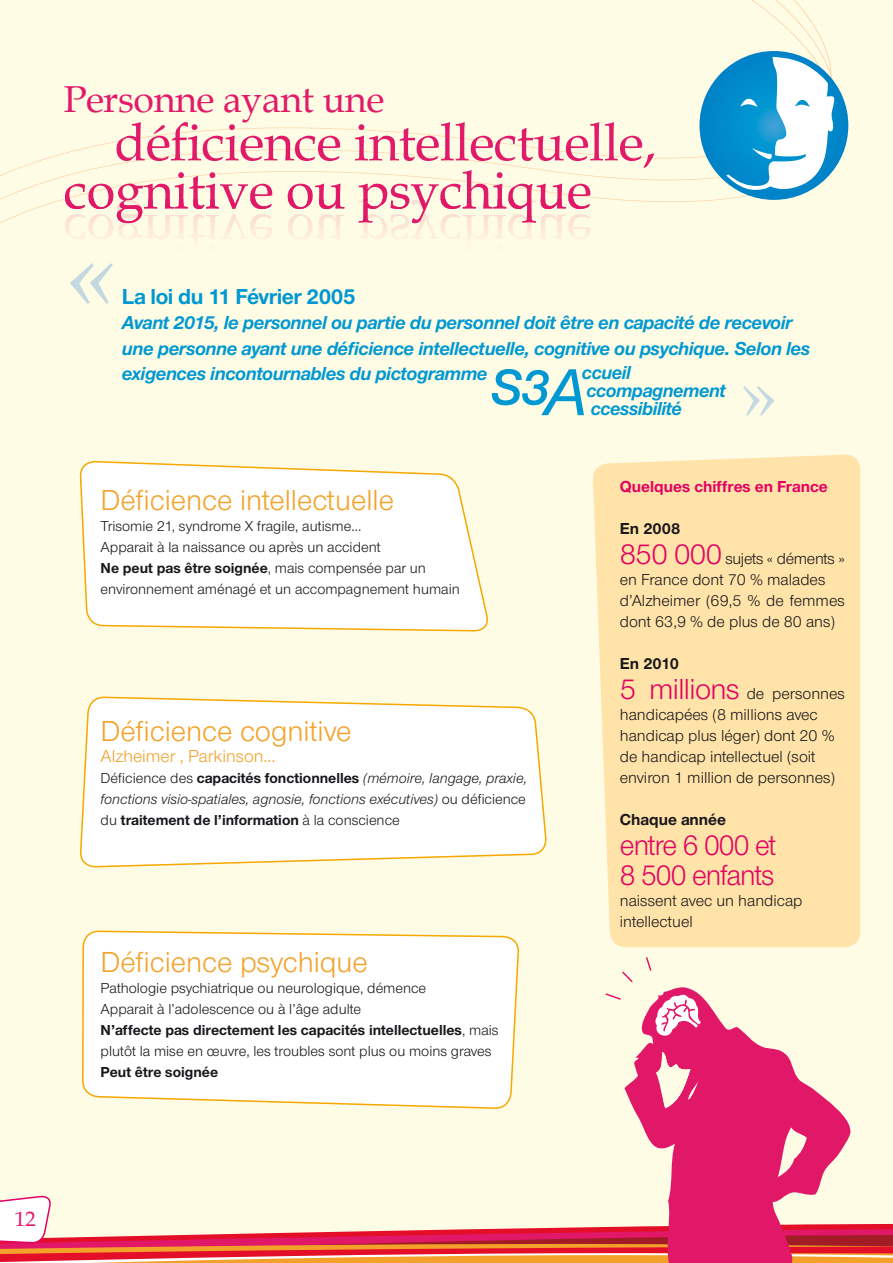
<style>
.page{position:relative;width:893px;height:1263px;background:#fff}
.page>*{position:absolute;margin:0;border:0;box-sizing:border-box;transform-origin:0 0}
.t1{font:52.5px/48px "Book Antiqua";letter-spacing:-.01em;color:#e11a69}
.t2{font:italic 600 52.5px "Nimbus Sans Novus T";color:#0098d2}
.t3{font:37.5px "Book Antiqua";letter-spacing:-.01em;color:#e11a69}
.t4{font:30px "Nimbus Sans Novus T";color:#f3a22a}
.t5{font:30px/30px "Nimbus Sans Novus T";letter-spacing:-.03em;color:#e30062;scale:.96 1}
.t6{font:700 22.5px "Nimbus Sans Novus T";letter-spacing:-.02em;color:#0098d2}
.t7{font:21px "Book Antiqua";color:#e11a69}
.t8{font:italic 700 19.5px/25.5px "Nimbus Sans Novus T";letter-spacing:-.02em;color:#0098d2}
.t9{font:18px "Nimbus Sans Novus T";color:#f3a22a}
.t10{font:16.5px/21px "Nimbus Sans Novus T";color:#1a171c}
.t11{font:16.5px/30px "Nimbus Sans Novus T";letter-spacing:-.02em;color:#1a171c}
.t12{font:700 16.5px "Nimbus Sans Novus T";color:#e30062}
.t13{font:700 16.5px "Nimbus Sans Novus T";color:#1a171c}
.t14{font:15px/21px "Nimbus Sans Novus T";color:#1a171c}
.t15{font:italic 15px/21px "Nimbus Sans Novus T";color:#1a171c;text-align:justify}
.t16{font:700 15px "Nimbus Sans Novus T";color:#1a171c}
.s1{font-weight:500;font-size:68.85px}
.s2{font-weight:700}
.s3{font-style:normal}
.s4{font-weight:700;font-style:normal}
.s5{font-size:30px;color:#e30062}
</style>
<div class="page">
<div style="left:0;top:0;width:893px;height:1195px;background:#fffce5"></div>
<svg style="left:0;top:1195px;width:893px;height:68px"></svg>
<svg style="left:81px;top:337px;width:438px;height:926px"></svg>
<svg style="left:80px;top:655px;width:467px;height:213px"></svg>
<div style="left:0;top:0;width:839px;height:223px;background:#fffce5"></div>
<div style="left:699px;top:51px;width:149px;height:149px;background:#0084c8;border-radius:74px"></div>
<svg style="left:726px;top:57px;width:108px;height:134px"></svg>
<div style="left:592px;top:455px;width:268px;height:492px;background:#ffe3a8"></div>
<svg style="left:624px;top:986px;width:227px;height:277px;fill:#e11768"></svg>
<svg style="left:656px;top:1052px;width:43px;height:56px"></svg>
<svg style="left:653px;top:994px;width:48px;height:47px"></svg>
<svg style="left:604px;top:992px;width:18px;height:9px"></svg>
<svg style="left:645px;top:956px;width:7px;height:16px"></svg>
<svg style="left:621px;top:970px;width:13px;height:13px"></svg>
<div style="left:64px;top:170px;width:592px;height:167px;background:#fffce5"></div>
<svg style="left:743px;top:386px;width:31px;height:30px"></svg>
<h2 class="t3" style="left:64px;top:76px;width:322px">Personne ayant une</h2>
<h1 class="t1" style="left:64px;top:119px;width:594px;text-indent:50px">déficience intellectuelle, cognitive ou psychique</h1>
<h3 class="t6" style="left:122px;top:283px;width:235px">La loi du 11 Février 2005</h3>
<h3 class="t8" style="left:122px;top:310px;width:690px">Avant 2015, le personnel ou partie du personnel doit être en capacité de recevoir une personne ayant une déficience intellectuelle, cognitive ou psychique. Selon les exigences incontournables du pictogramme</h3>
<h1 class="t2" style="left:491px;top:356px;width:101px">S3<span class="s1">A</span></h1>
<h3 class="t8" style="left:582px;top:363px;width:145px;line-height:18px">ccueil ccompagnement ccessibilité</h3>
<h3 class="t4" style="left:101px;top:483px;width:295px">Déficience intellectuelle</h3>
<p class="t14" style="left:101px;top:516px;width:361px">Trisomie 21, syndrome X fragile, autisme...<br>Apparait à la naissance ou après un accident<br><span class="s2">Ne peut pas être soignée</span>, mais compensée par un environnement aménagé et un accompagnement humain</p>
<h3 class="t4" style="left:101px;top:714px;width:252px">Déficience cognitive</h3>
<p class="t9" style="left:101px;top:746px;width:176px">Alzheimer , Parkinson...</p>
<p class="t15" style="left:101px;top:768px;width:428px"><span class="s3">Déficience des</span> <span class="s4">capacités fonctionnelles</span> (mémoire, langage, praxie, fonctions visio-spatiales, agnosie, fonctions exécutives) <span class="s3">ou déficience du</span> <span class="s4">traitement de l’information</span> <span class="s3">à la conscience</span></p>
<h3 class="t4" style="left:101px;top:945px;width:269px">Déficience psychique</h3>
<p class="t14" style="left:101px;top:978px;width:399px">Pathologie psychiatrique ou neurologique, démence<br>Apparait à l’adolescence ou à l’âge adulte<br><span class="s2">N’affecte pas directement les capacités intellectuelles</span>, mais plutôt la mise en œuvre, les troubles sont plus ou moins graves</p>
<p class="t16" style="left:101px;top:1063px;width:119px">Peut être soignée</p>
<p class="t12" style="left:620px;top:476px;width:209px">Quelques chiffres en France</p>
<p class="t11" style="left:620px;top:513px;width:226px"><span class="s2">En 2008<br></span><span class="s5">850 000</span> sujets « déments »</p>
<p class="t10" style="left:620px;top:568px;width:226px">en France dont 70 % malades d’Alzheimer (69,5 % de femmes dont 63,9 % de plus de 80 ans)</p>
<p class="t10" style="left:620px;top:648px;width:227px;line-height:30px"><span class="s2">En 2010<br></span><span class="s5">5 millions</span> de personnes</p>
<p class="t10" style="left:620px;top:703px;width:217px">handicapées (8 millions avec handicap plus léger) dont 20 % de handicap intellectuel (soit environ 1 million de personnes)</p>
<p class="t13" style="left:620px;top:809px;width:108px">Chaque année</p>
<h3 class="t5" style="left:620px;top:829px;width:165px">entre 6 000 et<br>8 500 enfants</h3>
<p class="t10" style="left:620px;top:889px;width:184px">naissent avec un handicap intellectuel</p>
<h3 class="t7" style="left:15px;top:1205px;width:22px">12</h3>
</div>
